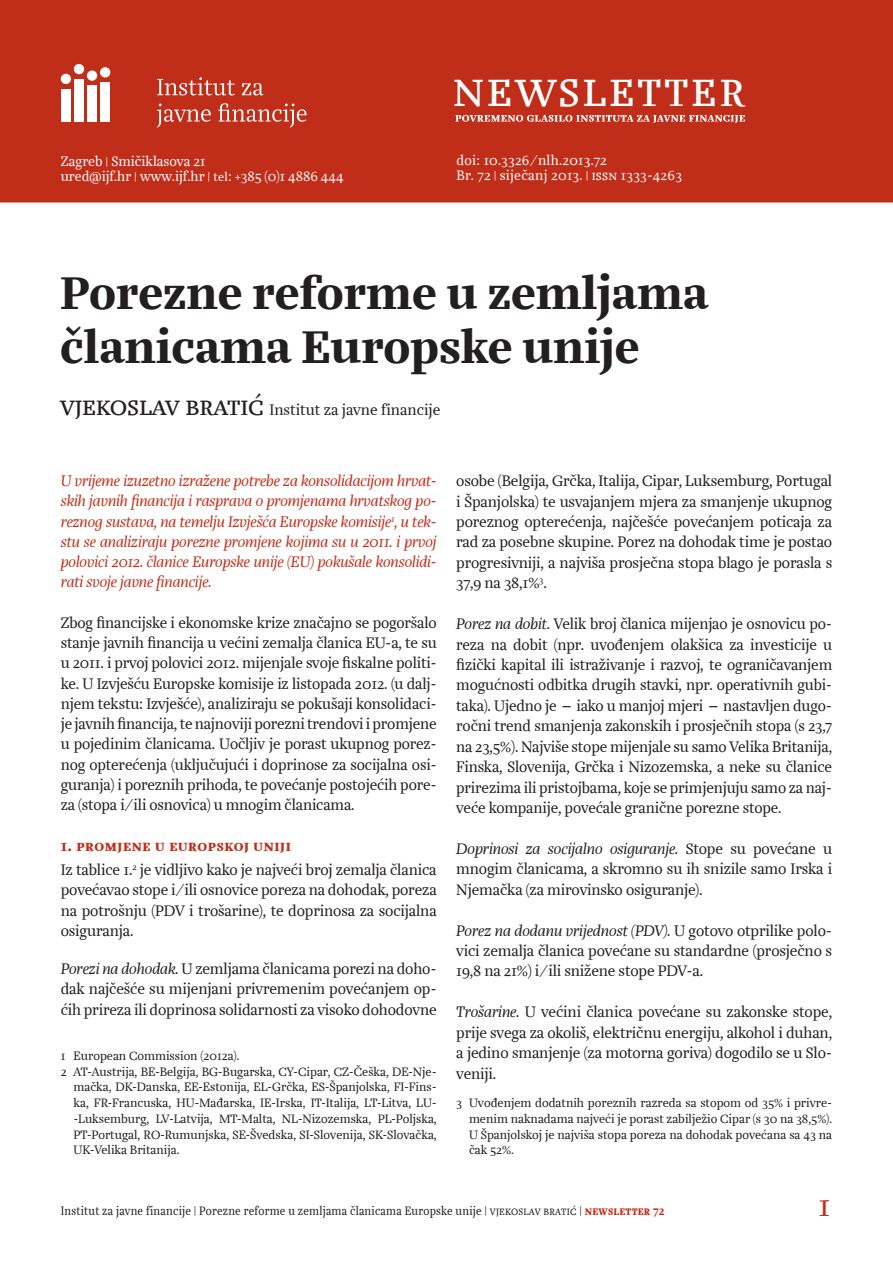
<style>
.page{position:relative;width:893px;height:1263px;background:#fff}
.page>*{position:absolute;margin:0;border:0;box-sizing:border-box;transform-origin:0 0}
.t1{font:49.35px "Marlene Pro";letter-spacing:.05em;color:#fff}
.t2{font:700 45px/54px "Marlene Pro";color:#231f20}
.t3{font:30px "Marlene Pro";color:#c02d19}
.t4{font:15px/20.4px "Marlene Pro";letter-spacing:-.01em;color:#231f20;text-align:justify}
.t5{font:italic 15px/20.2px "Marlene Pro";letter-spacing:-.01em;color:#c02d19;text-align:justify}
.t6{font:13.5px/15px "Marlene Pro";color:#fff}
.t7{font:13.5px/15px "Marlene Pro";letter-spacing:.02em;color:#fff}
.t8{font:12px/15.8px "Marlene Pro";color:#231f20;text-align:justify}
.t9{font:12px "Marlene Pro";letter-spacing:.02em;color:#231f20;scale:.91 1}
.s1{font-weight:300;font-size:12px}
.s2{font-size:12px}
.s3{font-size:27px}
.s4{font-weight:700;color:#c02d19}
.s5{font-style:italic}
.s6{font-weight:300}
</style>
<div class="page">
<div style="left:0;top:0;width:893px;height:203px;background:#c02d19"></div>
<svg style="left:455px;top:115px;width:290px;height:8px"></svg>
<div style="left:61px;top:89px;width:10px;height:32px;background:#fff"></div>
<div style="left:74px;top:79px;width:10px;height:42px;background:#fff"></div>
<div style="left:87px;top:85px;width:10px;height:36px;background:#fff"></div>
<div style="left:100px;top:82px;width:10px;height:39px;background:#fff"></div>
<div style="left:61px;top:74px;width:10px;height:10px;background:#fff;border-radius:50%"></div>
<div style="left:74px;top:64px;width:10px;height:10px;background:#fff;border-radius:50%"></div>
<div style="left:87px;top:70px;width:10px;height:11px;background:#fff;border-radius:50%"></div>
<div style="left:100px;top:67px;width:10px;height:11px;background:#fff;border-radius:50%"></div>
<svg style="left:157px;top:104px;width:54px;height:24px"></svg>
<svg style="left:218px;top:103px;width:89px;height:25px"></svg>
<svg style="left:157px;top:77px;width:78px;height:18px"></svg>
<svg style="left:242px;top:83px;width:21px;height:12px"></svg>
<p class="t6" style="left:61px;top:154px;width:284px">Zagreb <span class="s1">|</span> Smičiklasova 21<br>ured@ijf.hr <span class="s1">|</span> www.ijf.hr <span class="s1">|</span> <span class="s2">tel</span>: +385 (0)1 4886 444</p>
<h1 class="t1" style="left:452px;top:59px;width:290px">newsletter</h1>
<p class="t7" style="left:456px;top:153px;width:227px">doi: 10.3326/nlh.2013.72<br>Br. 72 <span class="s1">|</span> siječanj 2013. <span class="s1">|</span> issn 1333-4263</p>
<h2 class="t2" style="left:60px;top:267px;width:649px">Porezne reforme u zemljama članicama Europske unije</h2>
<p class="t4" style="left:60px;top:400px;width:382px"><span class="s3">vjekoslav bratić</span> Institut za javne financije</p>
<p class="t5" style="left:61px;top:472px;width:377px">U vrijeme izuzetno izražene potrebe za konsolidacijom hrvat&shy;skih javnih financija i rasprava o promjenama hrvatskog po&shy;reznog sustava, na temelju Izvješća Europske komisije<sup>1</sup>, u tek&shy;stu se analiziraju porezne promjene kojima su u 2011. i prvoj polovici 2012. članice Europske unije (EU) pokušale konsolidi&shy;rati svoje javne financije.</p>
<p class="t4" style="left:61px;top:613px;width:378px">Zbog financijske i ekonomske krize značajno se pogoršalo stanje javnih financija u većini zemalja članica EU-a, te su u 2011. i prvoj polovici 2012. mijenjale svoje fiskalne politi&shy;ke. U Izvješću Europske komisije iz listopada 2012. (u dalj&shy;njem tekstu: Izvješće), analiziraju se pokušaji konsolidaci&shy;je javnih financija, te najnoviji porezni trendovi i promjene u pojedinim članicama. Uočljiv je porast ukupnog porez&shy;nog opterećenja (uključujući i doprinose za socijalna osi&shy;guranja) i poreznih prihoda, te povećanje postojećih pore&shy;za (stopa i/ili osnovica) u mnogim članicama.</p>
<p class="t4" style="left:61px;top:834px;width:377px;line-height:24.5px"><span class="s4">1. Promjene u Europskoj uniji<br></span>Iz tablice 1.<sup>2</sup> je vidljivo kako je najveći broj zemalja članica</p>
<p class="t4" style="left:61px;top:881px;width:377px">povećavao stope i/ili osnovice poreza na dohodak, poreza na potrošnju (PDV i trošarine), te doprinosa za socijalna osiguranja.</p>
<p class="t4" style="left:61px;top:960px;width:377px"><span class="s5">Porezi na dohodak.</span> U zemljama članicama porezi na doho&shy;dak najčešće su mijenjani privremenim povećanjem op&shy;ćih prireza ili doprinosa solidarnosti za visoko dohodovne</p>
<p class="t8" style="left:61px;top:1048px;width:180px">1 European Commission (2012a).</p>
<p class="t8" style="left:61px;top:1064px;width:377px">2 AT-Austrija, BE-Belgija, BG-Bugarska, CY-Cipar, CZ-Češka, DE-Nje-</p>
<p class="t8" style="left:74px;top:1080px;width:365px">mačka, DK-Danska, EE-Estonija, EL-Grčka, ES-Španjolska, FI-Fins-</p>
<p class="t8" style="left:74px;top:1096px;width:365px">ka, FR-Francuska, HU-Mađarska, IE-Irska, IT-Italija, LT-Litva, LU-</p>
<p class="t8" style="left:74px;top:1111px;width:365px">-Luksemburg, LV-Latvija, MT-Malta, NL-Nizozemska, PL-Poljska,</p>
<p class="t8" style="left:74px;top:1127px;width:365px">PT-Portugal, RO-Rumunjska, SE-Švedska, SI-Slovenija, SK-Slovačka,</p>
<p class="t8" style="left:74px;top:1143px;width:108px">UK-Velika Britanija.</p>
<p class="t4" style="left:456px;top:471px;width:378px">osobe (Belgija, Grčka, Italija, Cipar, Luksemburg, Portugal i Španjolska) te usvajanjem mjera za smanjenje ukupnog poreznog opterećenja, najčešće povećanjem poticaja za rad za posebne skupine. Porez na dohodak time je postao progresivniji, a najviša prosječna stopa blago je porasla s 37,9 na 38,1%<sup>3</sup>.</p>
<p class="t4" style="left:456px;top:615px;width:377px"><span class="s5">Porez na dobit.</span> Velik broj članica mijenjao je osnovicu po&shy;reza na dobit (npr. uvođenjem olakšica za investicije u fizički kapital ili istraživanje i razvoj, te ograničavanjem mogućnosti odbitka drugih stavki, npr. operativnih gubi&shy;taka). Ujedno je - iako u manjoj mjeri - nastavljen dugo&shy;ročni trend smanjenja zakonskih i prosječnih stopa (s 23,7 na 23,5%). Najviše stope mijenjale su samo Velika Britanija, Finska, Slovenija, Grčka i Nizozemska, a neke su članice prirezima ili pristojbama, koje se primjenjuju samo za naj&shy;veće kompanije, povećale granične porezne stope.</p>
<p class="t4" style="left:456px;top:839px;width:377px"><span class="s5">Doprinosi za socijalno osiguranje.</span> Stope su povećane u mnogim članicama, a skromno su ih snizile samo Irska i Njemačka (za mirovinsko osiguranje).</p>
<p class="t4" style="left:456px;top:921px;width:377px"><span class="s5">Porez na dodanu vrijednost (PDV).</span> U gotovo otprilike polo&shy;vici zemalja članica povećane su standardne (prosječno s 19,8 na 21%) i/ili snižene stope PDV-a.</p>
<p class="t4" style="left:456px;top:1003px;width:377px"><span class="s5">Trošarine.</span> U većini članica povećane su zakonske stope, prije svega za okoliš, električnu energiju, alkohol i duhan, a jedino smanjenje (za motorna goriva) dogodilo se u Slo&shy;veniji.</p>
<p class="t8" style="left:469px;top:1096px;width:365px;text-indent:-13px">3 Uvođenjem dodatnih poreznih razreda sa stopom od 35% i privre&shy;menim naknadama najveći je porast zabilježio Cipar (s 30 na 38,5%).<br>U Španjolskoj je najviša stopa poreza na dohodak povećana sa 43 na čak 52%.</p>
<p class="t9" style="left:61px;top:1204px;width:665px">Institut za javne financije <span class="s6">|</span> Porezne reforme u zemljama članicama Europske unije <span class="s6">| vjekoslav bratić |</span> <span class="s4">newsletter 72</span></p>
<h3 class="t3" style="left:818px;top:1188px;width:13px">1</h3>
</div>
